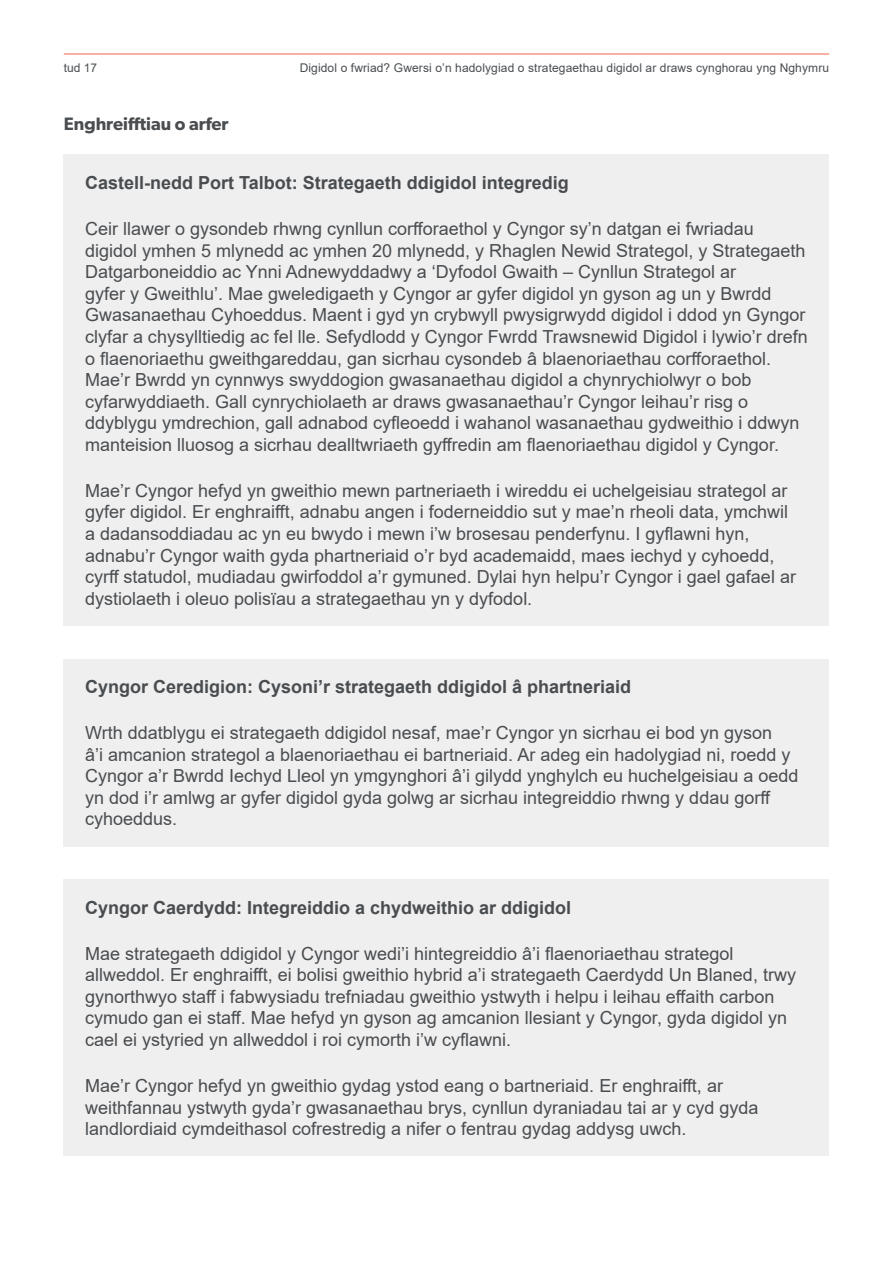
<style>
.page{position:relative;width:893px;height:1263px;background:#fff}
.page>*{position:absolute;margin:0;border:0;box-sizing:border-box;transform-origin:0 0}
.t1{font:18px/21.6px "Arial";color:#494d50}
.t2{font:700 18px "Arial";color:#494d50}
.t3{font:600 18px "Gibson";color:#494d50}
.t4{font:12px "Arial";letter-spacing:.01em;color:#494d50}
</style>
<div class="page">
<hr style="left:64px;top:54px;width:765px;height:1px;background:#f16449">
<div style="left:64px;top:155px;width:765px;height:471px;background:#f0efef"></div>
<div style="left:64px;top:659px;width:765px;height:188px;background:#f0efef"></div>
<div style="left:64px;top:879px;width:765px;height:277px;background:#f0efef"></div>
<p class="t4" style="left:64px;top:59px;width:35px">tud 17</p>
<p class="t4" style="left:300px;top:59px;width:531px">Digidol o fwriad? Gwersi o’n hadolygiad o strategaethau digidol ar draws cynghorau yng Nghymru</p>
<h3 class="t3" style="left:64px;top:114px;width:166px">Enghreifftiau o arfer</h3>
<p class="t2" style="left:85px;top:170px;width:485px">Castell-nedd Port Talbot: Strategaeth ddigidol integredig</p>
<p class="t1" style="left:85px;top:218px;width:724px">Ceir llawer o gysondeb rhwng cynllun corfforaethol y Cyngor sy’n datgan ei fwriadau digidol ymhen 5 mlynedd ac ymhen 20 mlynedd, y Rhaglen Newid Strategol, y Strategaeth Datgarboneiddio ac Ynni Adnewyddadwy a ‘Dyfodol Gwaith – Cynllun Strategol ar<br>gyfer y Gweithlu’. Mae gweledigaeth y Cyngor ar gyfer digidol yn gyson ag un y Bwrdd Gwasanaethau Cyhoeddus. Maent i gyd yn crybwyll pwysigrwydd digidol i ddod yn Gyngor clyfar a chysylltiedig ac fel lle. Sefydlodd y Cyngor Fwrdd Trawsnewid Digidol i lywio’r drefn o flaenoriaethu gweithgareddau, gan sicrhau cysondeb â blaenoriaethau corfforaethol.<br>Mae’r Bwrdd yn cynnwys swyddogion gwasanaethau digidol a chynrychiolwyr o bob cyfarwyddiaeth. Gall cynrychiolaeth ar draws gwasanaethau’r Cyngor leihau’r risg o ddyblygu ymdrechion, gall adnabod cyfleoedd i wahanol wasanaethau gydweithio i ddwyn manteision lluosog a sicrhau dealltwriaeth gyffredin am flaenoriaethau digidol y Cyngor.</p>
<p class="t1" style="left:85px;top:480px;width:712px">Mae’r Cyngor hefyd yn gweithio mewn partneriaeth i wireddu ei uchelgeisiau strategol ar gyfer digidol. Er enghraifft, adnabu angen i foderneiddio sut y mae’n rheoli data, ymchwil a dadansoddiadau ac yn eu bwydo i mewn i’w brosesau penderfynu. I gyflawni hyn, adnabu’r Cyngor waith gyda phartneriaid o’r byd academaidd, maes iechyd y cyhoedd, cyrff statudol, mudiadau gwirfoddol a’r gymuned. Dylai hyn helpu’r Cyngor i gael gafael ar dystiolaeth i oleuo polisïau a strategaethau yn y dyfodol.</p>
<p class="t2" style="left:85px;top:674px;width:548px">Cyngor Ceredigion: Cysoni’r strategaeth ddigidol â phartneriaid</p>
<p class="t1" style="left:85px;top:722px;width:715px">Wrth ddatblygu ei strategaeth ddigidol nesaf, mae’r Cyngor yn sicrhau ei bod yn gyson<br>â’i amcanion strategol a blaenoriaethau ei bartneriaid. Ar adeg ein hadolygiad ni, roedd y Cyngor a’r Bwrdd Iechyd Lleol yn ymgynghori â’i gilydd ynghylch eu huchelgeisiau a oedd yn dod i’r amlwg ar gyfer digidol gyda golwg ar sicrhau integreiddio rhwng y ddau gorff cyhoeddus.</p>
<p class="t2" style="left:85px;top:895px;width:488px">Cyngor Caerdydd: Integreiddio a chydweithio ar ddigidol</p>
<p class="t1" style="left:85px;top:942px;width:712px">Mae strategaeth ddigidol y Cyngor wedi’i hintegreiddio â’i flaenoriaethau strategol allweddol. Er enghraifft, ei bolisi gweithio hybrid a’i strategaeth Caerdydd Un Blaned, trwy gynorthwyo staff i fabwysiadu trefniadau gweithio ystwyth i helpu i leihau effaith carbon cymudo gan ei staff. Mae hefyd yn gyson ag amcanion llesiant y Cyngor, gyda digidol yn cael ei ystyried yn allweddol i roi cymorth i’w cyflawni.</p>
<p class="t1" style="left:85px;top:1075px;width:675px">Mae’r Cyngor hefyd yn gweithio gydag ystod eang o bartneriaid. Er enghraifft, ar weithfannau ystwyth gyda’r gwasanaethau brys, cynllun dyraniadau tai ar y cyd gyda landlordiaid cymdeithasol cofrestredig a nifer o fentrau gydag addysg uwch.</p>
</div>
